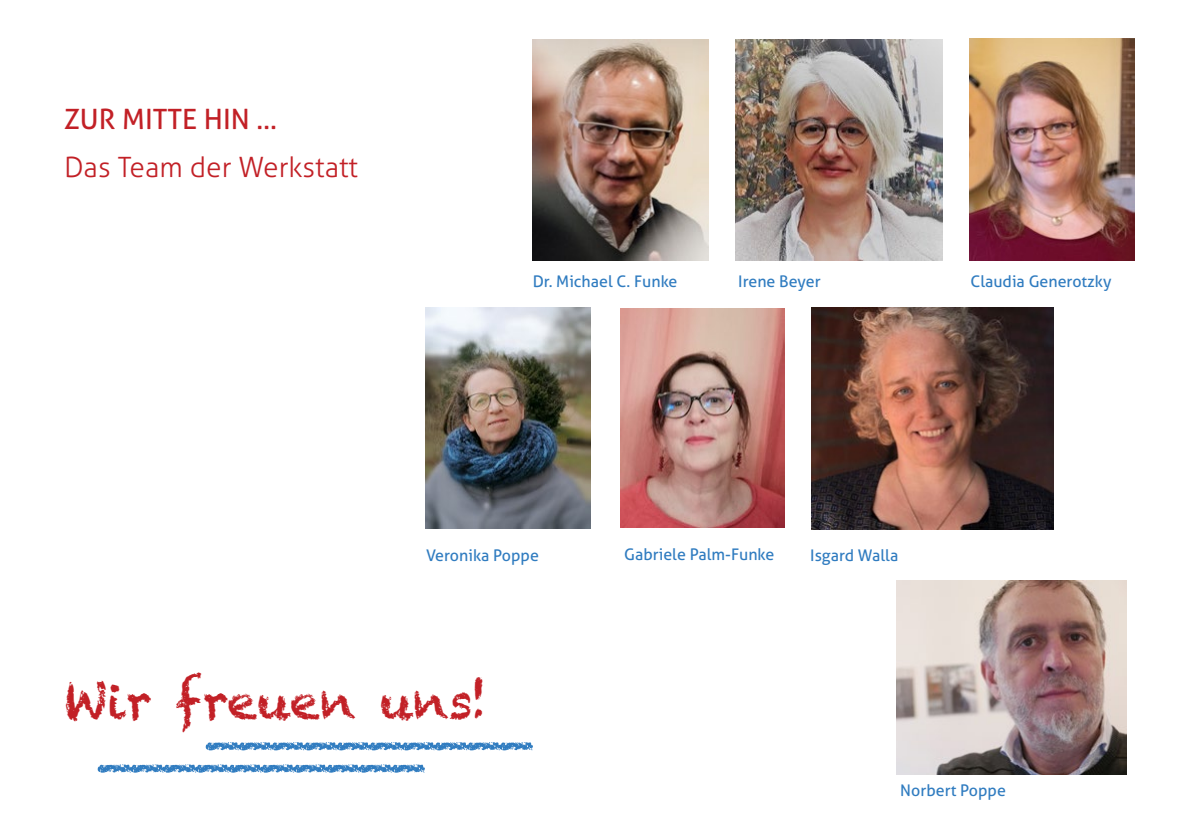
<style>
.page{position:relative;width:1191px;height:840px;background:#fff}
.page>*{position:absolute;margin:0;border:0;box-sizing:border-box;transform-origin:0 0}
.t1{font:48px "Chalkduster";color:#c22026}
.t2{font:300 28px "Aller";color:#c22026}
.t3{font:28px "Aller";color:#c22026}
.t4{font:16px "Aller";color:#307cc0}
</style>
<div class="page">
<img style="left:896px;top:580px;width:230px;height:194px">
<img style="left:532px;top:40px;width:176px;height:221px">
<img style="left:969px;top:39px;width:165px;height:221px">
<img style="left:735px;top:40px;width:208px;height:220px">
<img style="left:811px;top:307px;width:242px;height:221px">
<img style="left:620px;top:308px;width:165px;height:219px">
<img style="left:425px;top:308px;width:166px;height:220px">
<svg style="left:206px;top:742px;width:327px;height:8px;background:#6aa1d1"></svg>
<svg style="left:98px;top:764px;width:327px;height:8px;background:#6da2d2"></svg>
<h2 class="t3" style="left:64px;top:102px;width:214px">ZUR MITTE HIN …</h2>
<h2 class="t2" style="left:64px;top:150px;width:295px">Das Team der Werkstatt</h2>
<p class="t4" style="left:533px;top:271px;width:146px">Dr. Michael C. Funke</p>
<p class="t4" style="left:738px;top:271px;width:84px">Irene Beyer</p>
<p class="t4" style="left:970px;top:271px;width:143px">Claudia Generotzky</p>
<p class="t4" style="left:426px;top:545px;width:114px">Veronika Poppe</p>
<p class="t4" style="left:624px;top:543px;width:152px">Gabriele Palm-Funke</p>
<p class="t4" style="left:810px;top:545px;width:89px">Isgard Walla</p>
<h1 class="t1" style="left:64px;top:672px;width:425px">Wir freuen uns!</h1>
<p class="t4" style="left:900px;top:780px;width:107px">Norbert Poppe</p>
</div>
